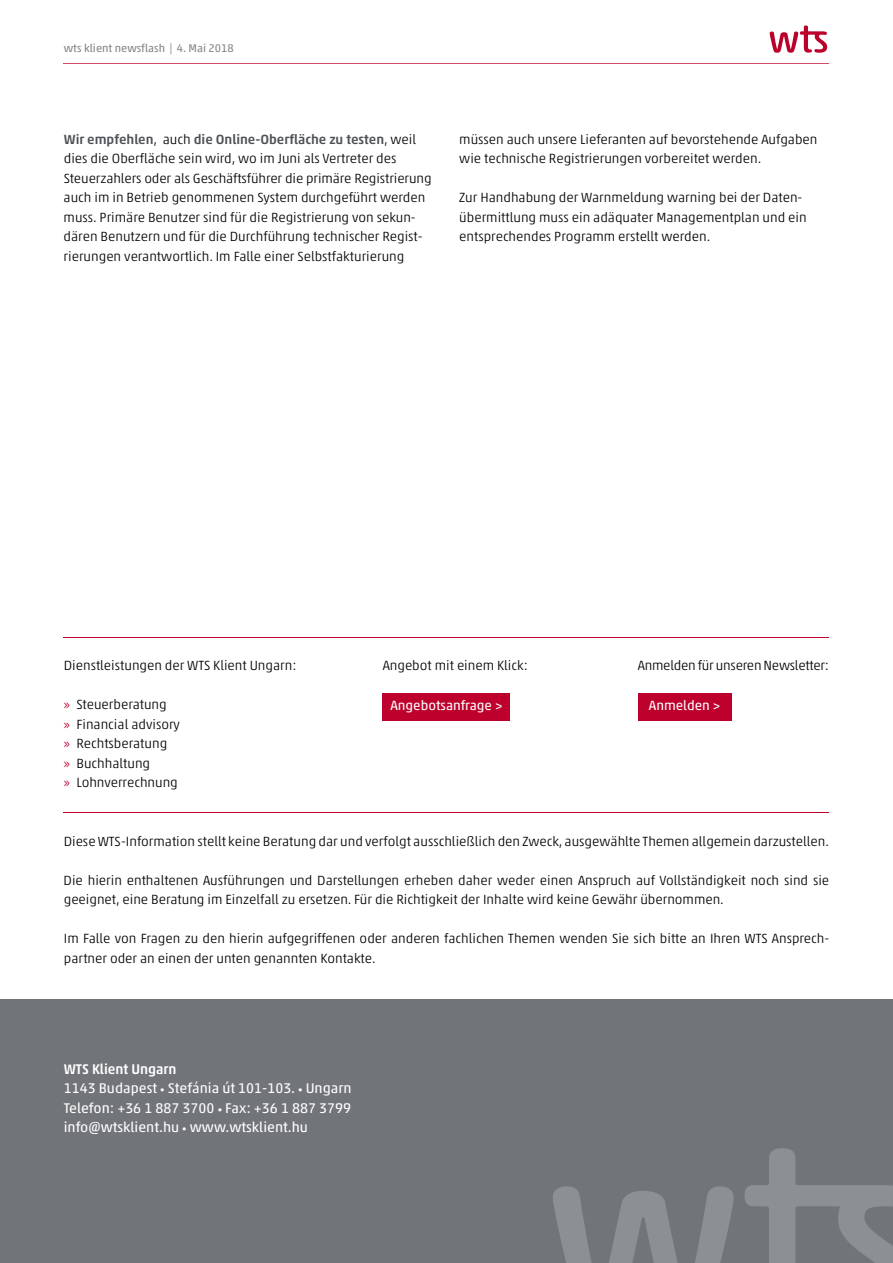
<style>
.page{position:relative;width:893px;height:1263px;background:#fff}
.page>*{position:absolute;margin:0;border:0;box-sizing:border-box;transform-origin:0 0}
.t1{font:14.25px/19.5px "Akko Pro";color:#fff}
.t2{font:300 13.5px/19.5px "Akko Pro";color:#000}
.t3{font:13.5px "Akko Pro";color:#fff}
.t4{font:11.25px "Akko Pro";color:#838589}
.s1{font-weight:500;color:#4e5157}
.s2{color:#be002d}
.s3{font-weight:500}
.s4{font-size:9px}
.s5{font-family:"Akko Rounded Pro"}
</style>
<div class="page">
<hr style="left:64px;top:64px;width:765px;height:1px;background:#d24d6c">
<svg style="left:770px;top:26px;width:57px;height:27px"></svg>
<div style="left:0;top:999px;width:893px;height:264px;background:#717479"></div>
<svg style="left:553px;top:1186px;width:181px;height:77px"></svg>
<svg style="left:744px;top:1148px;width:149px;height:115px"></svg>
<hr style="left:64px;top:812px;width:765px;height:1px;background:#be002d">
<hr style="left:64px;top:638px;width:765px;height:1px;background:#be002d">
<div style="left:383px;top:693px;width:127px;height:28px;background:#be002d"></div>
<div style="left:638px;top:693px;width:93px;height:28px;background:#be002d"></div>
<p class="t4" style="left:64px;top:42px;width:172px">wts klient newsflash | 4. Mai 2018</p>
<p class="t2" style="left:64px;top:129px;width:370px"><span class="s1">Wir empfehlen</span>, auch <span class="s1">die Online-Oberfläche zu testen</span>, weil dies die Oberfläche sein wird, wo im Juni als Vertreter des Steuerzahlers oder als Geschäftsführer die primäre Registrierung auch im in Betrieb genommenen System durchgeführt werden muss. Primäre Benutzer sind für die Registrierung von sekun&shy;dären Benutzern und für die Durchführung technischer Regist&shy;rierungen verantwortlich. Im Falle einer Selbstfakturierung</p>
<p class="t2" style="left:459px;top:129px;width:360px">müssen auch unsere Lieferanten auf bevorstehende Aufgaben wie technische Registrierungen vorbereitet werden.</p>
<p class="t2" style="left:459px;top:187px;width:349px">Zur Handhabung der Warnmeldung warning bei der Daten&shy;übermittlung muss ein adäquater Managementplan und ein entsprechendes Programm erstellt werden.</p>
<p class="t2" style="left:64px;top:655px;width:234px">Dienstleistungen der WTS Klient Ungarn:</p>
<p class="t2" style="left:383px;top:655px;width:147px">Angebot mit einem Klick:</p>
<p class="t2" style="left:638px;top:655px;width:193px">Anmelden für unseren Newsletter:</p>
<p class="t2" style="left:64px;top:694px;width:118px"><span class="s2">»</span> Steuerberatung<br><span class="s2">»</span> Financial advisory <span class="s2">»</span> Rechtsberatung<br><span class="s2">»</span> Buchhaltung<br><span class="s2">»</span> Lohnverrechnung</p>
<p class="t3" style="left:390px;top:697px;width:114px">Angebotsanfrage &gt;</p>
<p class="t3" style="left:649px;top:697px;width:73px">Anmelden &gt;</p>
<p class="t2" style="left:64px;top:831px;width:767px">Diese WTS-Information stellt keine Beratung dar und verfolgt ausschließlich den Zweck, ausgewählte Themen allgemein darzustellen.</p>
<p class="t2" style="left:64px;top:870px;width:767px">Die hierin enthaltenen Ausführungen und Darstellungen erheben daher weder einen Anspruch auf Vollständigkeit noch sind sie geeignet, eine Beratung im Einzelfall zu ersetzen. Für die Richtigkeit der Inhalte wird keine Gewähr übernommen.</p>
<p class="t2" style="left:64px;top:928px;width:767px">Im Falle von Fragen zu den hierin aufgegriffenen oder anderen fachlichen Themen wenden Sie sich bitte an Ihren WTS Ansprech&shy;partner oder an einen der unten genannten Kontakte.</p>
<p class="t1" style="left:64px;top:1059px;width:289px"><span class="s3">WTS Klient Ungarn<br></span>1143 Budapest <span class="s4">•</span> Stefánia út 101-103. <span class="s4">•</span> Ungarn Telefon: +36 1 887 3700 <span class="s4">•</span> Fax: +36 1 887 3799 <span class="s5">info</span>@wtsklient.hu <span class="s4">•</span> www.wtsklient.hu</p>
</div>
